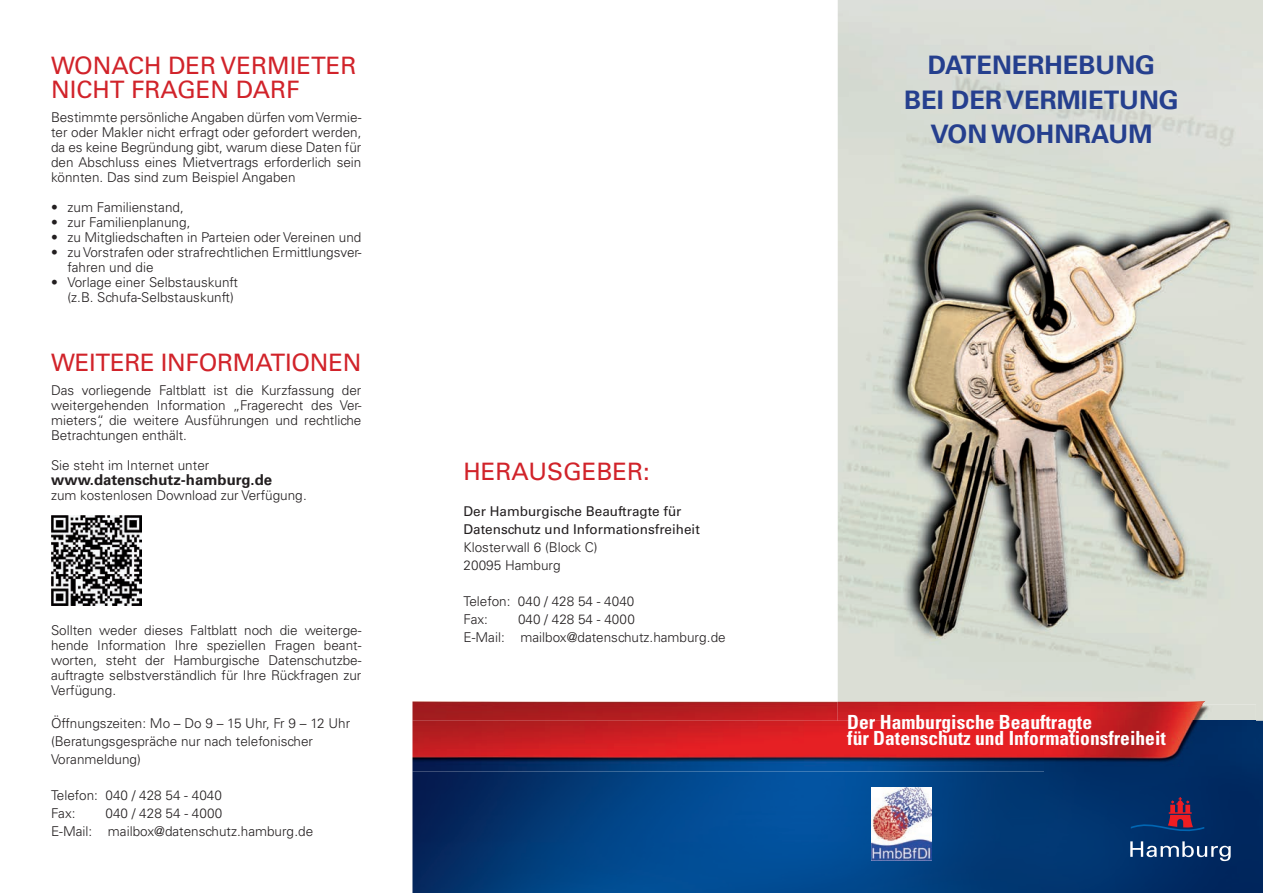
<style>
.page{position:relative;width:1263px;height:893px;background:#fff}
.page>*{position:absolute;margin:0;border:0;box-sizing:border-box;transform-origin:0 0}
.t1{font:700 25.5px/34.5px "Univers LT Std";color:#253f8e;text-align:center}
.t2{font:24px/24px "Univers LT Std";color:#d1232a}
.t3{font:700 condensed 19.5px/16.5px "Univers LT Std";color:#fff}
.t4{font:700 15px "Univers LT Std";color:#231f20}
.t5{font:300 13.5px/15px "Univers LT Std";color:#231f20}
.t6{font:13.5px/18px "Univers LT Std";color:#231f20}
</style>
<div class="page">
<img style="left:838px;top:0;width:425px;height:721px">
<img style="left:412px;top:721px;width:851px;height:172px">
<img style="left:412px;top:701px;width:844px;height:70px">
<svg style="left:1131px;top:797px;width:73px;height:35px;background:#252d60"></svg>
<svg style="left:1130px;top:841px;width:101px;height:20px;background:#3e5f8a"></svg>
<img style="left:51px;top:516px;width:90px;height:90px">
<img style="left:871px;top:787px;width:60px;height:73px">
<h2 class="t2" style="left:51px;top:54px;width:307px">WONACH DER VERMIETER<br>NICHT FRAGEN DARF</h2>
<p class="t5" style="left:51px;top:110px;width:312px;text-align:justify">Bestimmte persönliche Angaben dürfen vom Vermie&shy;ter oder Makler nicht erfragt oder gefordert werden, da es keine Begründung gibt, warum diese Daten für den Abschluss eines Mietvertrags erforderlich sein könnten. Das sind zum Beispiel Angaben</p>
<p class="t5" style="left:51px;top:200px;width:134px">• zum Familienstand,</p>
<p class="t5" style="left:51px;top:215px;width:141px">• zur Familienplanung,</p>
<p class="t5" style="left:51px;top:230px;width:312px">• zu Mitgliedschaften in Parteien oder Vereinen und</p>
<p class="t5" style="left:68px;top:245px;width:295px;text-indent:-16px">• zu Vorstrafen oder strafrechtlichen Ermittlungsver&shy;fahren und die</p>
<p class="t5" style="left:51px;top:275px;width:188px;text-align:right">• Vorlage einer Selbstauskunft (z.B. Schufa-Selbstauskunft)</p>
<h2 class="t2" style="left:51px;top:351px;width:312px">WEITERE INFORMATIONEN</h2>
<p class="t5" style="left:51px;top:383px;width:312px;text-align:justify">Das vorliegende Faltblatt ist die Kurzfassung der weitergehenden Information „Fragerecht des Ver&shy;mieters“, die weitere Ausführungen und rechtliche Betrachtungen enthält.</p>
<p class="t5" style="left:51px;top:458px;width:160px">Sie steht im Internet unter</p>
<p class="t4" style="left:51px;top:471px;width:223px">www.datenschutz-hamburg.de</p>
<p class="t5" style="left:51px;top:488px;width:257px">zum kostenlosen Download zur Verfügung.</p>
<p class="t5" style="left:51px;top:623px;width:312px;text-align:justify">Sollten weder dieses Faltblatt noch die weiterge&shy;hende Information Ihre speziellen Fragen beant&shy;worten, steht der Hamburgische Datenschutzbe&shy;auftragte selbstverständlich für Ihre Rückfragen zur Verfügung.</p>
<p class="t5" style="left:51px;top:714px;width:301px;line-height:18px">Öffnungszeiten: Mo – Do 9 – 15 Uhr, Fr 9 – 12 Uhr (Beratungsgespräche nur nach telefonischer<br>Voranmeldung)</p>
<p class="t5" style="left:51px;top:786px;width:172px;line-height:18px">Telefon: 040 / 428 54 - 4040<br>Fax:</p>
<p class="t5" style="left:51px;top:804px;width:264px;line-height:18px;text-indent:55px">040 / 428 54 - 4000<br>E-Mail: mailbox@datenschutz.hamburg.de</p>
<h2 class="t2" style="left:463px;top:459px;width:188px">HERAUSGEBER:</h2>
<p class="t6" style="left:463px;top:502px;width:238px">Der Hamburgische Beauftragte für<br>Datenschutz und Informationsfreiheit</p>
<p class="t5" style="left:463px;top:538px;width:136px;line-height:18px">Klosterwall 6 (Block C)<br>20095 Hamburg</p>
<p class="t5" style="left:463px;top:592px;width:172px;line-height:18px">Telefon: 040 / 428 54 - 4040<br>Fax:</p>
<p class="t5" style="left:463px;top:610px;width:264px;line-height:18px;text-indent:55px">040 / 428 54 - 4000<br>E-Mail: mailbox@datenschutz.hamburg.de</p>
<h1 class="t1" style="left:904px;top:48px;width:276px">DATENERHEBUNG<br>BEI DER VERMIETUNG<br>VON WOHNRAUM</h1>
<h3 class="t3" style="left:847px;top:713px;width:320px">Der Hamburgische Beauftragte<br>für Datenschutz und Informationsfreiheit</h3>
</div>
